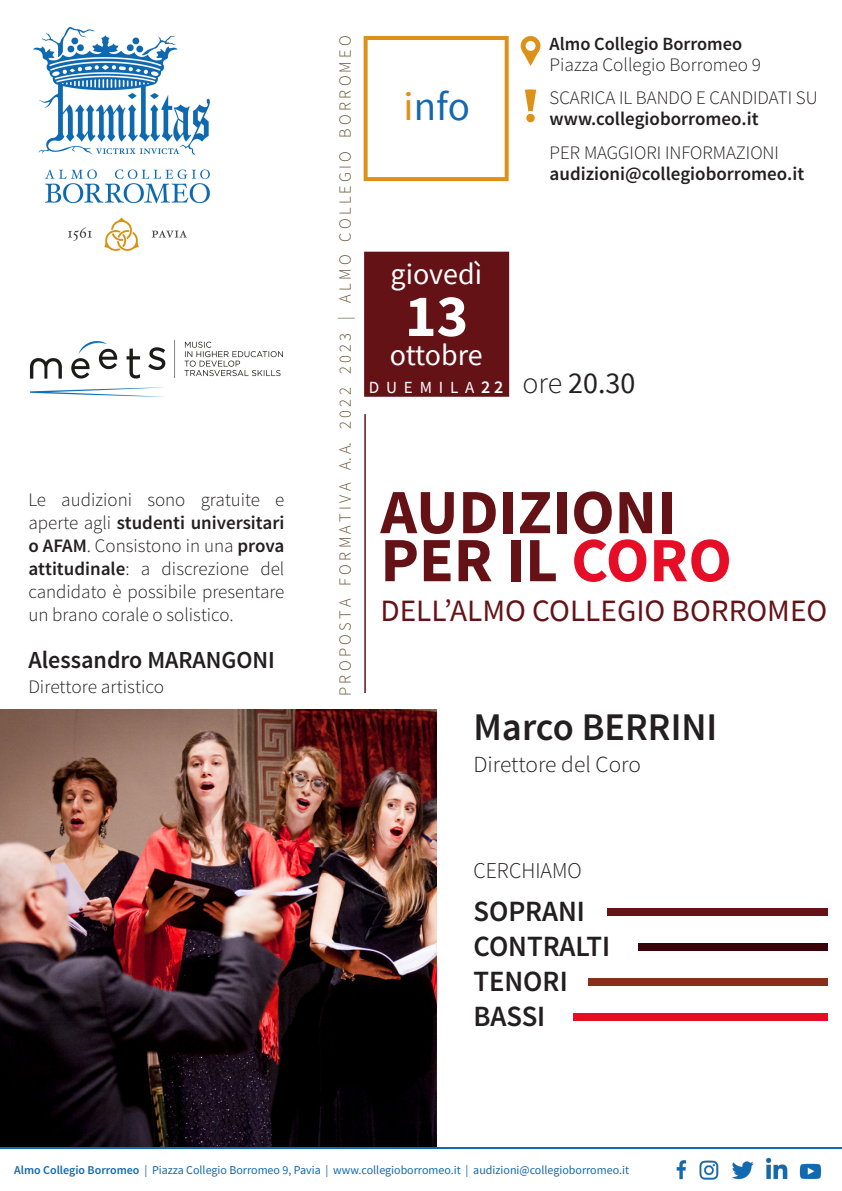
<style>
.page{position:relative;width:842px;height:1191px;background:#fff}
.page>*{position:absolute;margin:0;border:0;box-sizing:border-box;transform-origin:0 0}
.t1{font:700 63px "Source Sans Pro";color:#641216}
.t2{font:700 60px "Source Sans Pro";color:#fff}
.t3{font:41px "Source Sans Pro";color:#1468b0}
.t4{font:600 39.2px "Source Sans Pro";color:#231f20}
.t5{font:31px "Source Sans Pro";color:#641216}
.t6{font:30px "Source Sans Pro";color:#fff}
.t7{font:30px "Source Sans Pro";color:#231f20}
.t8{font:600 29.4px "Source Sans Pro";color:#231f20}
.t9{font:600 24.5px "Source Sans Pro";color:#231f20}
.t10{font:300 23px "Source Sans Pro";color:#231f20}
.t11{font:300 22.5px "Source Sans Pro";color:#231f20}
.t12{font:300 19px/23px "Source Sans Pro";color:#231f20;text-align:justify}
.t13{font:600 19px "Source Sans Pro";color:#231f20}
.t14{font:600 18.6px "Source Sans Pro";color:#231f20}
.t15{font:300 17px "Source Sans Pro";color:#685537}
.t16{font:17px "Source Sans Pro";color:#fff}
.t17{font:12px "Source Sans Pro";color:#1269b0}
.s1{font-weight:600}
.s2{color:#dc9219}
.s3{font-weight:600;font-size:18px}
.s4{font-weight:300}
.s5{color:#e60e26}
</style>
<div class="page">
<img style="left:0;top:710px;width:437px;height:436px">
<div style="left:364px;top:252px;width:145px;height:145px;background:#641216;border:4px solid #641216"></div>
<div style="left:364px;top:36px;width:145px;height:145px;background:#fff;border:4px solid #dc9219"></div>
<hr style="left:0;top:1146px;width:842px;height:2px;background:#1169b1">
<img style="left:676px;top:1160px;width:11px;height:20px">
<img style="left:699px;top:1160px;width:20px;height:20px">
<img style="left:732px;top:1161px;width:21px;height:19px">
<img style="left:766px;top:1157px;width:22px;height:23px">
<img style="left:799px;top:1163px;width:22px;height:16px">
<svg style="left:521px;top:36px;width:19px;height:20px"></svg>
<svg style="left:523px;top:52px;width:15px;height:14px"></svg>
<div style="left:526px;top:41px;width:9px;height:10px;background:#fff;border-radius:50%"></div>
<svg style="left:525px;top:90px;width:11px;height:21px"></svg>
<div style="left:526px;top:114px;width:9px;height:8px;background:#dc9219;border-radius:50%"></div>
<hr style="left:364px;top:414px;width:2px;height:279px;background:#641216">
<img style="left:29px;top:340px;width:253px;height:57px">
<img style="left:33px;top:27px;width:176px;height:223px">
<div style="left:608px;top:908px;width:220px;height:8px;background:#641216"></div>
<div style="left:638px;top:943px;width:190px;height:8px;background:#3a0108"></div>
<div style="left:588px;top:978px;width:240px;height:7px;background:#872f17"></div>
<div style="left:573px;top:1013px;width:255px;height:7px;background:#e60e26"></div>
<p class="t12" style="left:28px;top:488px;width:258px">Le audizioni sono gratuite e aperte agli <span class="s1">studenti universitari o AFAM</span>. Consistono in una <span class="s1">prova attitudinale</span>: a discrezione del candidato è possibile presentare un brano corale o solistico.</p>
<p class="t9" style="left:28px;top:644px;width:248px">Alessandro MARANGONI</p>
<p class="t12" style="left:28px;top:675px;width:137px">Direttore artistico</p>
<p class="t15" style="left:335px;top:696px;width:662px;rotate:-90deg">P R O P O S T A F O R M A T I V A A. A. 2 0 2 2 2 0 2 3 | A L M O C O L L E G I O B O R R O M E O</p>
<p class="t3" style="left:404px;top:81px;width:68px"><span class="s2">i</span>nfo</p>
<p class="t14" style="left:550px;top:32px;width:194px">Almo Collegio Borromeo</p>
<p class="t12" style="left:550px;top:54px;width:213px">Piazza Collegio Borromeo 9</p>
<p class="t12" style="left:550px;top:86px;width:270px">SCARICA IL BANDO E CANDIDATI SU</p>
<p class="t13" style="left:550px;top:107px;width:210px">www.collegioborromeo.it</p>
<p class="t12" style="left:550px;top:142px;width:231px">PER MAGGIORI INFORMAZIONI</p>
<p class="t13" style="left:550px;top:162px;width:256px">audizioni@collegioborromeo.it</p>
<p class="t6" style="left:391px;top:255px;width:93px">giovedì</p>
<p class="t2" style="left:405px;top:277px;width:65px">13</p>
<p class="t6" style="left:390px;top:336px;width:94px">ottobre</p>
<p class="t16" style="left:369px;top:377px;width:136px">D U E M I L A <span class="s3">2 2</span></p>
<p class="t7" style="left:522px;top:364px;width:114px"><span class="s4">ore</span> 20.30</p>
<p class="t1" style="left:380px;top:472px;width:297px">AUDIZIONI</p>
<p class="t1" style="left:380px;top:520px;width:353px">PER IL <span class="s5">CORO</span></p>
<p class="t5" style="left:380px;top:591px;width:448px">DELL’ALMO COLLEGIO BORROMEO</p>
<p class="t4" style="left:473px;top:702px;width:245px">Marco BERRINI</p>
<p class="t10" style="left:473px;top:750px;width:169px">Direttore del Coro</p>
<p class="t11" style="left:473px;top:856px;width:110px">CERCHIAMO</p>
<p class="t8" style="left:473px;top:892px;width:113px">SOPRANI</p>
<p class="t8" style="left:473px;top:927px;width:138px">CONTRALTI</p>
<p class="t8" style="left:473px;top:962px;width:96px">TENORI</p>
<p class="t8" style="left:473px;top:997px;width:73px">BASSI</p>
<p class="t17" style="left:14px;top:1162px;width:616px"><span class="s1">Almo Collegio Borromeo</span> | Piazza Collegio Borromeo 9, Pavia | www.collegioborromeo.it | audizioni@collegioborromeo.it</p>
</div>
